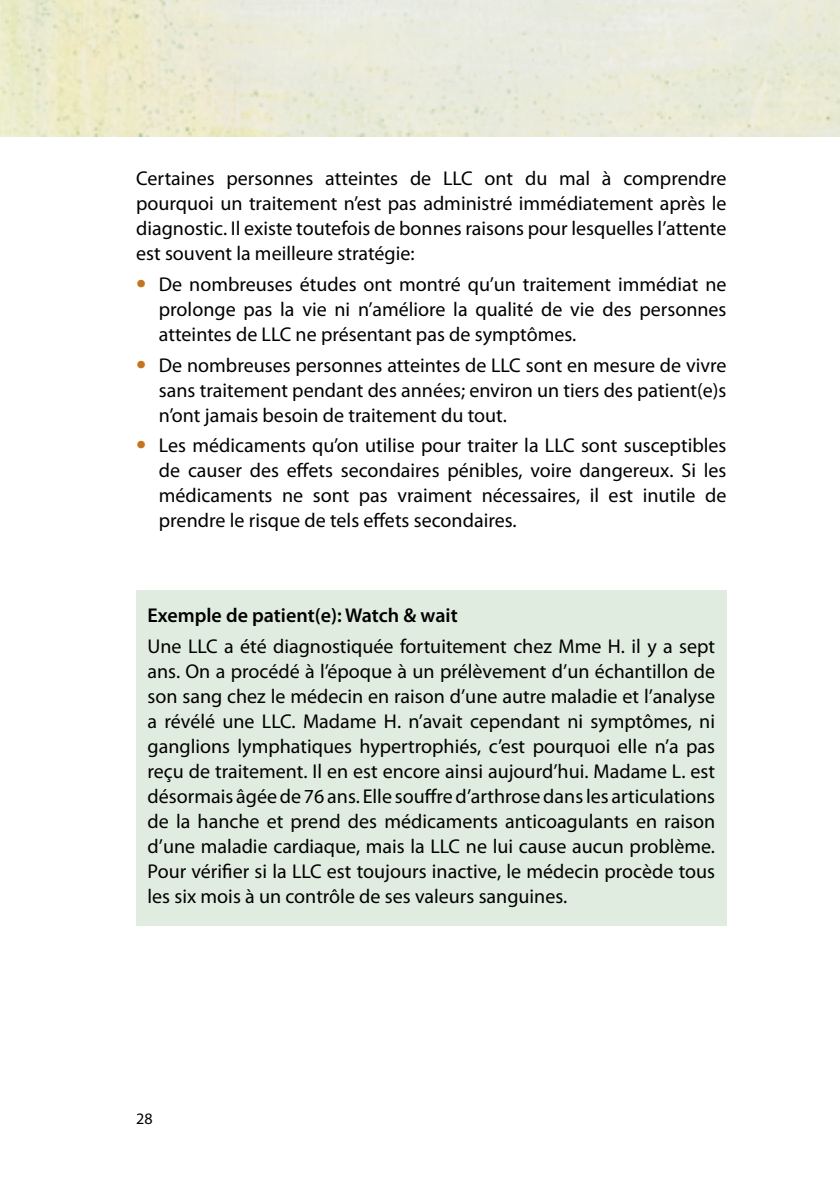
<style>
.page{position:relative;width:840px;height:1191px;background:#fff}
.page>*{position:absolute;margin:0;border:0;box-sizing:border-box;transform-origin:0 0}
.t1{font:20px/25px "Myriad Pro";color:#000;text-align:justify}
.t2{font:600 20px "Myriad Pro";color:#000}
.t3{font:16px "Myriad Pro";color:#000}
.s1{font-size:36px;color:#c47520}
</style>
<div class="page">
<img style="left:0;top:0;width:839px;height:136px">
<div style="left:136px;top:590px;width:590px;height:335px;background:#e1ece0"></div>
<p class="t1" style="left:136px;top:166px;width:591px">Certaines personnes atteintes de LLC ont du mal à comprendre pourquoi un traitement n’est pas administré immédiatement après le diagnostic. Il existe toutefois de bonnes raisons pour lesquelles l’attente est souvent la meilleure stratégie:</p>
<p class="t1" style="left:159px;top:271px;width:568px;text-indent:-23px"><span class="s1">•</span> De nombreuses études ont montré qu’un traitement immédiat ne prolonge pas la vie ni n’améliore la qualité de vie des personnes atteintes de LLC ne présentant pas de symptômes.</p>
<p class="t1" style="left:159px;top:352px;width:568px;text-indent:-23px"><span class="s1">•</span> De nombreuses personnes atteintes de LLC sont en mesure de vivre sans traitement pendant des années; environ un tiers des patient(e)s n’ont jamais besoin de traitement du tout.</p>
<p class="t1" style="left:159px;top:433px;width:568px;text-indent:-23px"><span class="s1">•</span> Les médicaments qu’on utilise pour traiter la LLC sont susceptibles de causer des effets secondaires pénibles, voire dangereux. Si les médicaments ne sont pas vraiment nécessaires, il est inutile de prendre le risque de tels effets secondaires.</p>
<p class="t2" style="left:147px;top:602px;width:311px">Exemple de patient(e): Watch &amp; wait</p>
<p class="t1" style="left:147px;top:633px;width:569px">Une LLC a été diagnostiquée fortuitement chez Mme H. il y a sept ans. On a procédé à l’époque à un prélèvement d’un échantillon de son sang chez le médecin en raison d’une autre maladie et l’analyse a révélé une LLC. Madame H. n’avait cependant ni symptômes, ni ganglions lymphatiques hypertrophiés, c’est pourquoi elle n’a pas reçu de traitement. Il en est encore ainsi aujourd’hui. Madame L. est désormais âgée de 76 ans. Elle souffre d’arthrose dans les articulations de la hanche et prend des médicaments anticoagulants en raison d’une maladie cardiaque, mais la LLC ne lui cause aucun problème.<br>Pour vérifier si la LLC est toujours inactive, le médecin procède tous les six mois à un contrôle de ses valeurs sanguines.</p>
<p class="t3" style="left:136px;top:1108px;width:18px">28</p>
</div>
